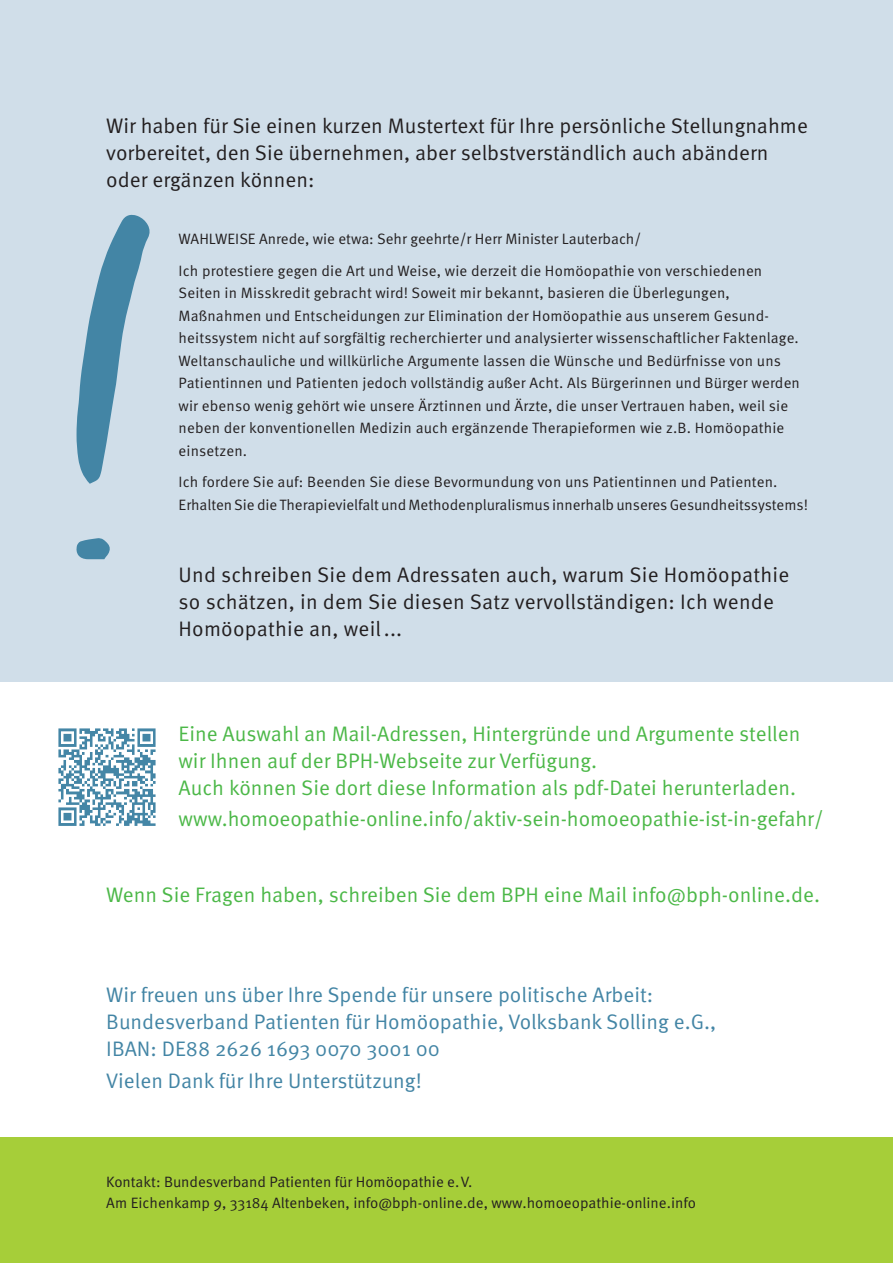
<style>
.page{position:relative;width:893px;height:1263px;background:#fff}
.page>*{position:absolute;margin:0;border:0;box-sizing:border-box;transform-origin:0 0}
.t1{font:255px "Luna";color:#4385a5}
.t2{font:21px/27px "Meta Pro Norm";color:#4cb848}
.t3{font:21px/27px "Meta Pro Norm";color:#231f20}
.t4{font:21px/27px "Meta Pro Norm";color:#4385a5}
.t5{font:15px/22.5px "Meta Pro Norm";letter-spacing:.01em;color:#231f20}
</style>
<div class="page">
<div style="left:0;top:0;width:893px;height:682px;background:#d0dee9"></div>
<img style="left:58px;top:728px;width:98px;height:98px">
<div style="left:0;top:1137px;width:893px;height:126px;background:#a6ce39"></div>
<h2 class="t3" style="left:106px;top:111px;width:703px">Wir haben für Sie einen kurzen Mustertext für Ihre persönliche Stellungnahme vorbereitet, den Sie übernehmen, aber selbstverständlich auch abändern oder ergänzen können:</h2>
<h1 class="t1" style="left:77px;top:322px;width:90px">!</h1>
<p class="t5" style="left:179px;top:222px;width:585px;line-height:31.5px">WAHLWEISE Anrede, wie etwa: Sehr geehrte/r Herr Minister Lauterbach/<br>Ich protestiere gegen die Art und Weise, wie derzeit die Homöopathie von verschiedenen</p>
<p class="t5" style="left:179px;top:281px;width:623px">Seiten in Misskredit gebracht wird! Soweit mir bekannt, basieren die Überlegungen, Maßnahmen und Entscheidungen zur Elimination der Homöopathie aus unserem Gesund&shy;heitssystem nicht auf sorgfältig recherchierter und analysierter wissenschaftlicher Faktenlage.<br>Weltanschauliche und willkürliche Argumente lassen die Wünsche und Bedürfnisse von uns Patientinnen und Patienten jedoch vollständig außer Acht. Als Bürgerinnen und Bürger werden wir ebenso wenig gehört wie unsere Ärztinnen und Ärzte, die unser Vertrauen haben, weil sie neben der konventionellen Medizin auch ergänzende Therapieformen wie z.B. Homöopathie einsetzen.</p>
<p class="t5" style="left:179px;top:470px;width:631px">Ich fordere Sie auf: Beenden Sie diese Bevormundung von uns Patientinnen und Patienten.<br>Erhalten Sie die Therapievielfalt und Methodenpluralismus innerhalb unseres Gesundheitssystems!</p>
<h2 class="t3" style="left:179px;top:559px;width:612px">Und schreiben Sie dem Adressaten auch, warum Sie Homöopathie so schätzen, in dem Sie diesen Satz vervollständigen: Ich wende<br>Homöopathie an, weil...</h2>
<h2 class="t2" style="left:179px;top:719px;width:623px">Eine Auswahl an Mail-Adressen, Hintergründe und Argumente stellen wir Ihnen auf der BPH-Webseite zur Verfügung.<br>Auch können Sie dort diese Information als pdf-Datei herunterladen.</h2>
<h2 class="t2" style="left:179px;top:804px;width:646px">www.homoeopathie-online.info/aktiv-sein-homoeopathie-ist-in-gefahr/</h2>
<h2 class="t2" style="left:106px;top:880px;width:715px">Wenn Sie Fragen haben, schreiben Sie dem BPH eine Mail info@bph-online.de.</h2>
<h2 class="t4" style="left:106px;top:980px;width:611px">Wir freuen uns über Ihre Spende für unsere politische Arbeit:<br>Bundesverband Patienten für Homöopathie, Volksbank Solling e.G.,<br>IBAN: DE88 2626 1693 0070 3001 00</h2>
<h2 class="t4" style="left:106px;top:1065px;width:317px">Vielen Dank für Ihre Unterstützung!</h2>
<p class="t5" style="left:106px;top:1170px;width:591px;line-height:21px">Kontakt: Bundesverband Patienten für Homöopathie e.V.<br>Am Eichenkamp 9, 33184 Altenbeken, info@bph-online.de, www.homoeopathie-online.info</p>
</div>
